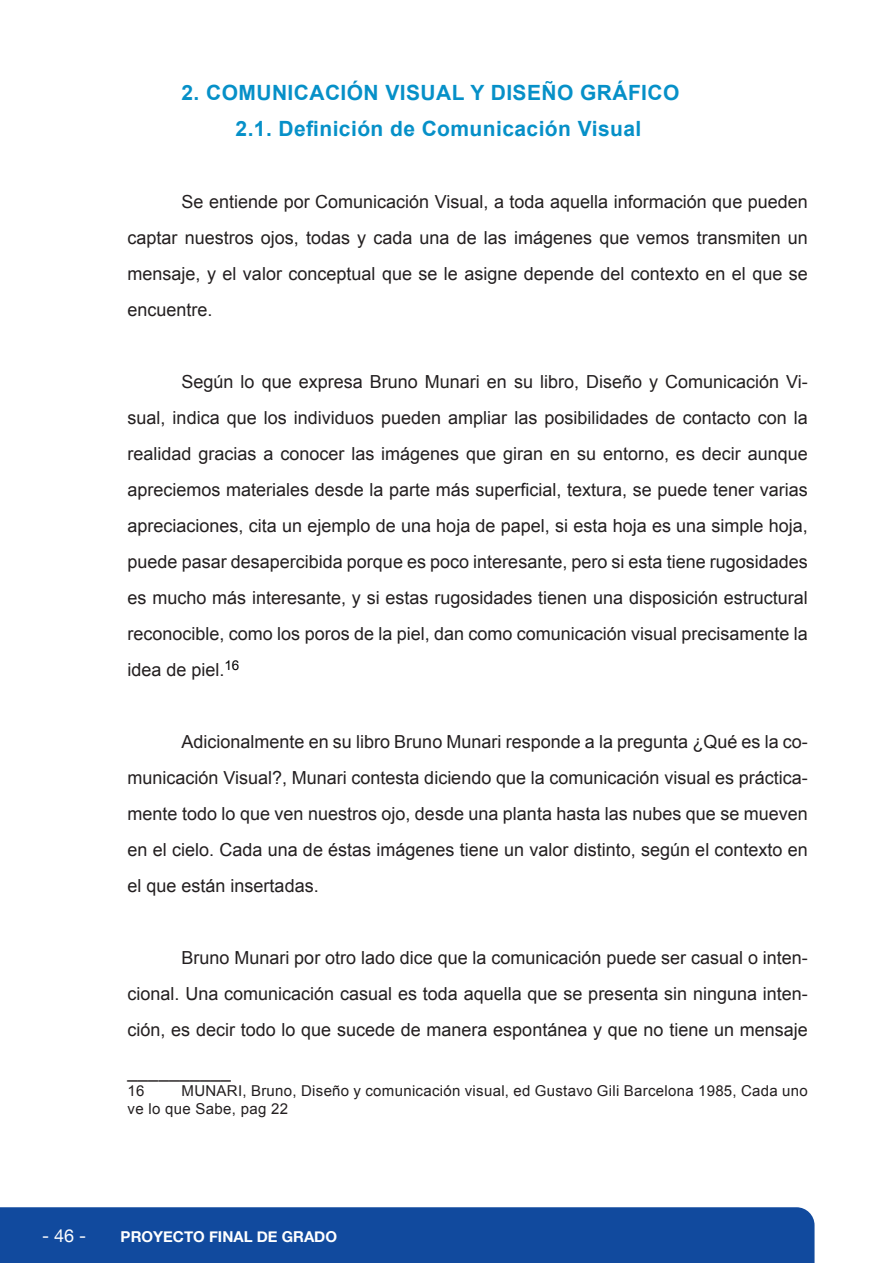
<style>
.page{position:relative;width:893px;height:1263px;background:#fff}
.page>*{position:absolute;margin:0;border:0;box-sizing:border-box;transform-origin:0 0}
.t1{font:700 21px "Arial";letter-spacing:.02em;color:#0690c8}
.t2{font:18px/36px "Arial";color:#231f20;text-align:justify}
.t3{font:18px "Helvetica Neue";color:#fff}
.t4{font:15px/18px "Arial";letter-spacing:.02em;color:#231f20}
.t5{font:700 15px "Helvetica Neue";color:#fff}
</style>
<div class="page">
<div style="left:0;top:1207px;width:814px;height:56px;background:#114a9e"></div>
<p class="t1" style="left:182px;top:79px;width:499px">2. COMUNICACIÓN VISUAL Y DISEÑO GRÁFICO</p>
<p class="t1" style="left:236px;top:115px;width:407px">2.1. Definición de Comunicación Visual</p>
<p class="t2" style="left:128px;top:184px;width:682px;text-indent:54px">Se entiende por Comunicación Visual, a toda aquella información que pueden captar nuestros ojos, todas y cada una de las imágenes que vemos transmiten un mensaje, y el valor conceptual que se le asigne depende del contexto en el que se encuentre.</p>
<p class="t2" style="left:128px;top:364px;width:682px;text-indent:54px">Según lo que expresa Bruno Munari en su libro, Diseño y Comunicación Vi&shy;sual, indica que los individuos pueden ampliar las posibilidades de contacto con la realidad gracias a conocer las imágenes que giran en su entorno, es decir aunque apreciemos materiales desde la parte más superficial, textura, se puede tener varias apreciaciones, cita un ejemplo de una hoja de papel, si esta hoja es una simple hoja, puede pasar desapercibida porque es poco interesante, pero si esta tiene rugosidades es mucho más interesante, y si estas rugosidades tienen una disposición estructural reconocible, como los poros de la piel, dan como comunicación visual precisamente la idea de piel.<sup>16</sup></p>
<p class="t2" style="left:128px;top:724px;width:682px;text-indent:54px">Adicionalmente en su libro Bruno Munari responde a la pregunta ¿Qué es la co&shy;municación Visual?, Munari contesta diciendo que la comunicación visual es práctica&shy;mente todo lo que ven nuestros ojo, desde una planta hasta las nubes que se mueven en el cielo. Cada una de éstas imágenes tiene un valor distinto, según el contexto en el que están insertadas.</p>
<p class="t2" style="left:128px;top:940px;width:682px;text-indent:54px">Bruno Munari por otro lado dice que la comunicación puede ser casual o inten&shy;cional. Una comunicación casual es toda aquella que se presenta sin ninguna inten&shy;ción, es decir todo lo que sucede de manera espontánea y que no tiene un mensaje</p>
<p class="t2" style="left:128px;top:1053px;width:105px">__________</p>
<p class="t4" style="left:128px;top:1081px;width:18px">16</p>
<p class="t4" style="left:128px;top:1081px;width:682px;text-indent:54px">MUNARI, Bruno, Diseño y comunicación visual, ed Gustavo Gili Barcelona 1985, Cada uno ve lo que Sabe, pag 22</p>
<p class="t3" style="left:42px;top:1220px;width:46px">- 46 -</p>
<p class="t5" style="left:121px;top:1223px;width:218px">PROYECTO FINAL DE GRADO</p>
</div>
